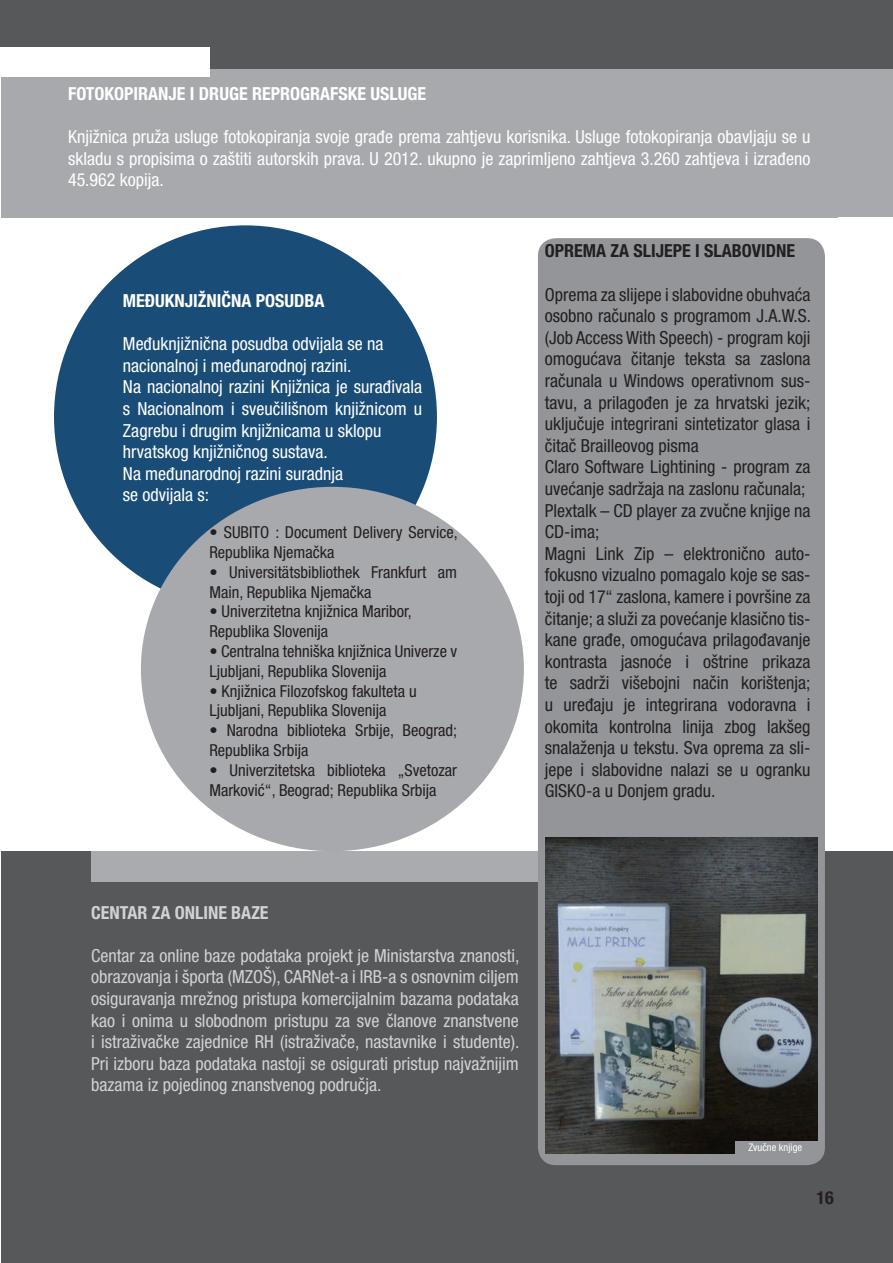
<style>
.page{position:relative;width:893px;height:1263px;background:#fff}
.page>*{position:absolute;margin:0;border:0;box-sizing:border-box;transform-origin:0 0}
.t1{font:condensed 18px/21.6px "Helvetica Neue LT Pro";color:#231f20}
.t2{font:condensed 18px/21.6px "Helvetica Neue LT Pro";color:#fff;text-align:justify}
.t3{font:condensed 18px/21.6px "Helvetica Neue LT Pro";color:#d1d2d4;text-align:justify}
.t4{font:700 condensed 18px "Helvetica Neue LT Pro";color:#fff}
.t5{font:700 condensed 18px "Helvetica Neue LT Pro";color:#231f20}
.t6{font:700 condensed 18px "Helvetica Neue LT Pro";color:#d1d2d4}
.t7{font:condensed 16.5px/19.8px "Helvetica Neue LT Pro";color:#231f20}
.t8{font:condensed 10.5px "Helvetica Neue LT Pro";color:#fff}
</style>
<div class="page">
<div style="left:1px;top:851px;width:892px;height:412px;background:#57585a"></div>
<div style="left:1px;top:64px;width:892px;height:154px;background:#a8a9ad"></div>
<div style="left:91px;top:851px;width:710px;height:30px;background:#aaabaf"></div>
<div style="left:0;top:0;width:893px;height:68px;background:#57585a"></div>
<div style="left:0;top:47px;width:209px;height:30px;background:#fff"></div>
<div style="left:54px;top:225px;width:383px;height:383px;background:#194d78;border-radius:50%"></div>
<div style="left:141px;top:487px;width:383px;height:364px;background:#a8a9ad;border-radius:50%"></div>
<div style="left:538px;top:238px;width:287px;height:927px;background:#939598;border-radius:18px"></div>
<img style="left:545px;top:837px;width:273px;height:317px">
<div style="left:735px;top:1141px;width:85px;height:14px;background:#939598"></div>
<p class="t4" style="left:68px;top:83px;width:360px">FOTOKOPIRANJE I DRUGE REPROGRAFSKE USLUGE</p>
<p class="t2" style="left:68px;top:126px;width:744px">Knjižnica pruža usluge fotokopiranja svoje građe prema zahtjevu korisnika. Usluge fotokopiranja obavljaju se u skladu s propisima o zaštiti autorskih prava. U 2012. ukupno je zaprimljeno zahtjeva 3.260 zahtjeva i izrađeno 45.962 kopija.</p>
<p class="t4" style="left:123px;top:290px;width:203px">MEĐUKNJIŽNIČNA POSUDBA</p>
<p class="t2" style="left:123px;top:333px;width:301px;text-align:left">Međuknjižnična posudba odvijala se na nacionalnoj i međunarodnoj razini.<br>Na nacionalnoj razini Knjižnica je surađivala s Nacionalnom i sveučilišnom knjižnicom u Zagrebu i drugim knjižnicama u sklopu hrvatskog knjižničnog sustava.<br>Na međunarodnoj razini suradnja<br>se odvijala s:</p>
<p class="t7" style="left:209px;top:522px;width:250px">• SUBITO : Document Delivery Service,<br>Republika Njemačka</p>
<p class="t7" style="left:209px;top:562px;width:249px">• Universitätsbibliothek Frankfurt am<br>Main, Republika Njemačka</p>
<p class="t7" style="left:209px;top:601px;width:204px">• Univerzitetna knjižnica Maribor,<br>Republika Slovenija</p>
<p class="t7" style="left:209px;top:641px;width:249px">• Centralna tehniška knjižnica Univerze v<br>Ljubljani, Republika Slovenija</p>
<p class="t7" style="left:209px;top:681px;width:209px">• Knjižnica Filozofskog fakulteta u<br>Ljubljani, Republika Slovenija</p>
<p class="t7" style="left:209px;top:720px;width:249px">• Narodna biblioteka Srbije, Beograd;<br>Republika Srbija</p>
<p class="t7" style="left:209px;top:760px;width:249px">• Univerzitetska biblioteka „Svetozar<br>Marković“, Beograd; Republika Srbija</p>
<p class="t5" style="left:545px;top:240px;width:252px">OPREMA ZA SLIJEPE I SLABOVIDNE</p>
<p class="t1" style="left:545px;top:283px;width:268px">Oprema za slijepe i slabovidne obuhvaća osobno računalo s programom J.A.W.S. (Job Access With Speech) - program koji omogućava čitanje teksta sa zaslona računala u Windows operativnom sus&shy;tavu, a prilagođen je za hrvatski jezik; uključuje integrirani sintetizator glasa i čitač Brailleovog pisma<br>Claro Software Lightining - program za uvećanje sadržaja na zaslonu računala; Plextalk – CD player za zvučne knjige na CD-ima;<br>Magni Link Zip – elektronično auto&shy;fokusno vizualno pomagalo koje se sas&shy;toji od 17“ zaslona, kamere i površine za čitanje; a služi za povećanje klasično tis&shy;kane građe, omogućava prilagođavanje kontrasta jasnoće i oštrine prikaza te sadrži višebojni način korištenja; u uređaju je integrirana vodoravna i okomita kontrolna linija zbog lakšeg snalaženja u tekstu. Sva oprema za sli&shy;jepe i slabovidne nalazi se u ogranku GISKO-a u Donjem gradu.</p>
<p class="t6" style="left:91px;top:901px;width:179px">CENTAR ZA ONLINE BAZE</p>
<p class="t3" style="left:91px;top:944px;width:430px">Centar za online baze podataka projekt je Ministarstva znanosti, obrazovanja i športa (MZOŠ), CARNet-a i IRB-a s osnovnim ciljem osiguravanja mrežnog pristupa komercijalnim bazama podataka kao i onima u slobodnom pristupu za sve članove znanstvene i istraživačke zajednice RH (istraživače, nastavnike i studente).<br>Pri izboru baza podataka nastoji se osigurati pristup najvažnijim bazama iz pojedinog znanstvenog područja.</p>
<p class="t8" style="left:748px;top:1141px;width:55px">Zvučne knjige</p>
<p class="t5" style="left:816px;top:1187px;width:19px">16</p>
</div>
